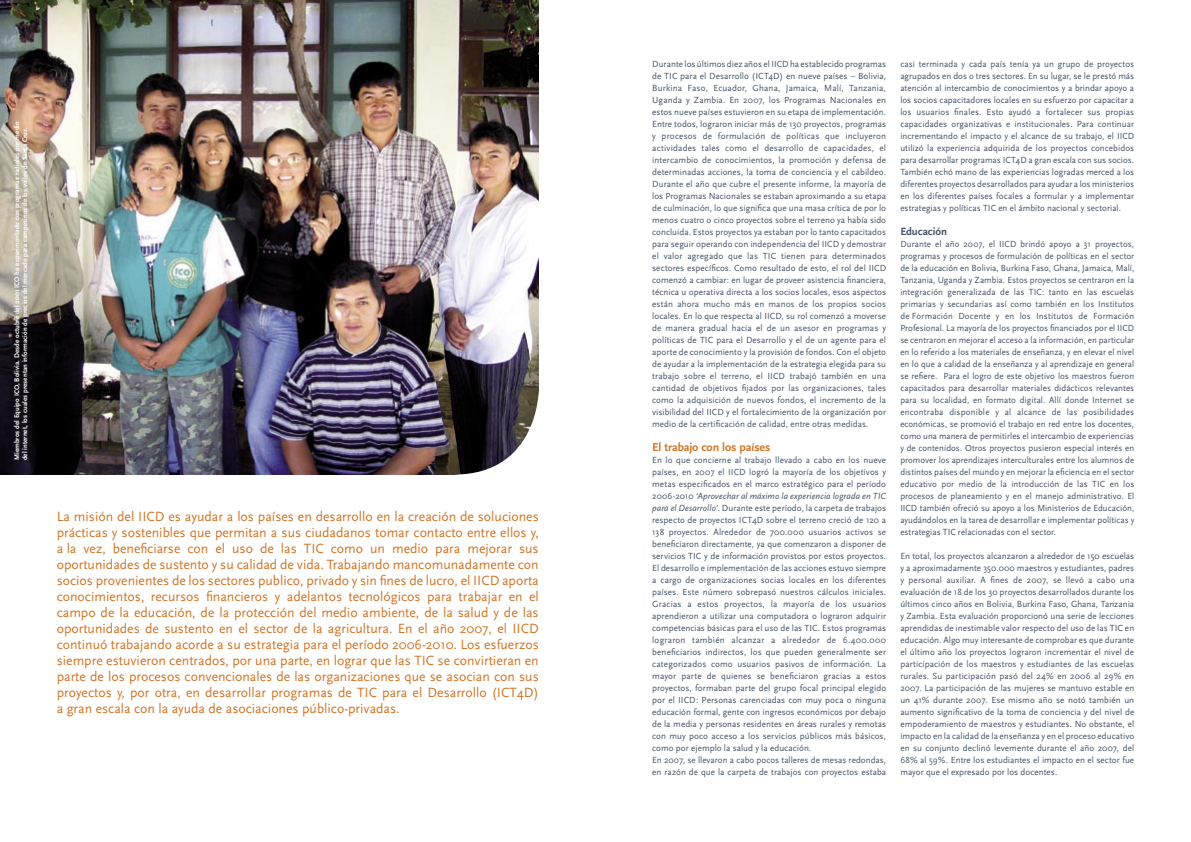
<style>
.page{position:relative;width:1191px;height:842px;background:#fff}
.page>*{position:absolute;margin:0;border:0;box-sizing:border-box;transform-origin:0 0}
.intro_oranje{font:14px/16px "Scala Sans";color:#d07527;text-align:justify}
.bodytekst{font:700 12px "Scala Sans";letter-spacing:-.01em;color:#d07527}
.Tussenkopje{font:700 11px "Scala Sans";letter-spacing:-.005em;color:#445266}
.bodytekst-2{font:9.2px/12px "Scala Sans";letter-spacing:.005em;color:#445266;text-align:justify}
.bodytekst-3{font:9.2px/12px "Scala Sans";letter-spacing:.005em;color:#445266;text-align:justify;scale:.96 1}
.eyeopener{font:700 7px "Scala Sans";letter-spacing:.01em;color:#fff}
.s1{font-style:italic}
</style>
<div class="page">
<img style="left:0;top:0;width:539px;height:475px">
<svg style="left:454px;top:389px;width:85px;height:86px"></svg>
<p class="eyeopener" style="left:13px;top:460px;width:340px;rotate:-90deg">Miembros del Equipo ICO, Bolivia. Desde octubre del 2001 ICO ha experimentado con programas radiales por medio</p>
<p class="eyeopener" style="left:21px;top:460px;width:335px;rotate:-90deg">del internet, los cuales presentan información de precios del mercado para campesinos de los valles de Santa Cruz.</p>
<p class="intro_oranje" style="left:57px;top:509px;width:483px">La misión del IICD es ayudar a los países en desarrollo en la creación de soluciones prácticas y sostenibles que permitan a sus ciudadanos tomar contacto entre ellos y, a la vez, beneficiarse con el uso de las TIC como un medio para mejorar sus oportunidades de sustento y su calidad de vida. Trabajando mancomunadamente con socios provenientes de los sectores publico, privado y sin fines de lucro, el IICD aporta conocimientos, recursos financieros y adelantos tecnológicos para trabajar en el campo de la educación, de la protección del medio ambiente, de la salud y de las oportunidades de sustento en el sector de la agricultura. En el año 2007, el IICD continuó trabajando acorde a su estrategia para el período 2006-2010. Los esfuerzos siempre estuvieron centrados, por una parte, en lograr que las TIC se convirtieran en parte de los procesos convencionales de las organizaciones que se asocian con sus proyectos y, por otra, en desarrollar programas de TIC para el Desarrollo (ICT4D) a gran escala con la ayuda de asociaciones público-privadas.</p>
<p class="bodytekst-2" style="left:652px;top:58px;width:235px">Durante los últimos diez años el IICD ha establecido programas de TIC para el Desarrollo (ICT4D) en nueve países – Bolivia, Burkina Faso, Ecuador, Ghana, Jamaica, Malí, Tanzania, Uganda y Zambia. En 2007, los Programas Nacionales en estos nueve países estuvieron en su etapa de implementación.<br>Entre todos, lograron iniciar más de 130 proyectos, programas y procesos de formulación de políticas que incluyeron actividades tales como el desarrollo de capacidades, el intercambio de conocimientos, la promoción y defensa de determinadas acciones, la toma de conciencia y el cabildeo.<br>Durante el año que cubre el presente informe, la mayoría de los Programas Nacionales se estaban aproximando a su etapa de culminación, lo que significa que una masa crítica de por lo menos cuatro o cinco proyectos sobre el terreno ya había sido concluida. Estos proyectos ya estaban por lo tanto capacitados para seguir operando con independencia del IICD y demostrar el valor agregado que las TIC tienen para determinados sectores específicos. Como resultado de esto, el rol del IICD comenzó a cambiar: en lugar de proveer asistencia financiera, técnica u operativa directa a los socios locales, esos aspectos están ahora mucho más en manos de los propios socios locales. En lo que respecta al IICD, su rol comenzó a moverse de manera gradual hacia el de un asesor en programas y políticas de TIC para el Desarrollo y el de un agente para el aporte de conocimiento y la provisión de fondos. Con el objeto de ayudar a la implementación de la estrategia elegida para su trabajo sobre el terreno, el IICD trabajó también en una cantidad de objetivos fijados por las organizaciones, tales como la adquisición de nuevos fondos, el incremento de la visibilidad del IICD y el fortalecimiento de la organización por medio de la certificación de calidad, entre otras medidas.</p>
<p class="bodytekst" style="left:652px;top:440px;width:120px">El trabajo con los países</p>
<p class="bodytekst-2" style="left:652px;top:454px;width:235px">En lo que concierne al trabajo llevado a cabo en los nueve países, en 2007 el IICD logró la mayoría de los objetivos y metas especificados en el marco estratégico para el período 2006-2010 <span class="s1">‘Aprovechar al máximo la experiencia lograda en TIC para el Desarrollo’</span>. Durante este período, la carpeta de trabajos respecto de proyectos ICT4D sobre el terreno creció de 120 a 138 proyectos. Alrededor de 700.000 usuarios activos se beneficiaron directamente, ya que comenzaron a disponer de servicios TIC y de información provistos por estos proyectos.<br>El desarrollo e implementación de las acciones estuvo siempre a cargo de organizaciones socias locales en los diferentes países. Este número sobrepasó nuestros cálculos iniciales.<br>Gracias a estos proyectos, la mayoría de los usuarios aprendieron a utilizar una computadora o lograron adquirir competencias básicas para el uso de las TIC. Estos programas lograron también alcanzar a alrededor de 6.400.000 beneficiarios indirectos, los que pueden generalmente ser categorizados como usuarios pasivos de información. La mayor parte de quienes se beneficiaron gracias a estos proyectos, formaban parte del grupo focal principal elegido por el IICD: Personas carenciadas con muy poca o ninguna educación formal, gente con ingresos económicos por debajo de la media y personas residentes en áreas rurales y remotas con muy poco acceso a los servicios públicos más básicos, como por ejemplo la salud y la educación.</p>
<p class="bodytekst-2" style="left:652px;top:754px;width:235px">En 2007, se llevaron a cabo pocos talleres de mesas redondas, en razón de que la carpeta de trabajos con proyectos estaba</p>
<p class="bodytekst-2" style="left:900px;top:58px;width:235px">casi terminada y cada país tenía ya un grupo de proyectos agrupados en dos o tres sectores. En su lugar, se le prestó más atención al intercambio de conocimientos y a brindar apoyo a los socios capacitadores locales en su esfuerzo por capacitar a los usuarios finales. Esto ayudó a fortalecer sus propias capacidades organizativas e institucionales. Para continuar incrementando el impacto y el alcance de su trabajo, el IICD utilizó la experiencia adquirida de los proyectos concebidos para desarrollar programas ICT4D a gran escala con sus socios.<br>También echó mano de las experiencias logradas merced a los diferentes proyectos desarrollados para ayudar a los ministerios en los diferentes países focales a formular y a implementar estrategias y políticas TIC en el ámbito nacional y sectorial.</p>
<p class="Tussenkopje" style="left:900px;top:225px;width:48px">Educación</p>
<p class="bodytekst-3" style="left:900px;top:238px;width:245px">Durante el año 2007, el IICD brindó apoyo a 31 proyectos, programas y procesos de formulación de políticas en el sector de la educación en Bolivia, Burkina Faso, Ghana, Jamaica, Malí, Tanzania, Uganda y Zambia. Estos proyectos se centraron en la integración generalizada de las TIC: tanto en las escuelas primarias y secundarias así como también en los Institutos de Formación Docente y en los Institutos de Formación Profesional. La mayoría de los proyectos financiados por el IICD se centraron en mejorar el acceso a la información, en particular en lo referido a los materiales de enseñanza, y en elevar el nivel en lo que a calidad de la enseñanza y al aprendizaje en general se refiere. Para el logro de este objetivo los maestros fueron capacitados para desarrollar materiales didácticos relevantes para su localidad, en formato digital. Allí donde Internet se encontraba disponible y al alcance de las posibilidades económicas, se promovió el trabajo en red entre los docentes, como una manera de permitirles el intercambio de experiencias y de contenidos. Otros proyectos pusieron especial interés en promover los aprendizajes interculturales entre los alumnos de distintos países del mundo y en mejorar la eficiencia en el sector educativo por medio de la introducción de las TIC en los procesos de planeamiento y en el manejo administrativo. El IICD también ofreció su apoyo a los Ministerios de Educación, ayudándolos en la tarea de desarrollar e implementar políticas y estrategias TIC relacionadas con el sector.</p>
<p class="bodytekst-2" style="left:900px;top:550px;width:235px">En total, los proyectos alcanzaron a alrededor de 150 escuelas y a aproximadamente 350.000 maestros y estudiantes, padres y personal auxiliar. A fines de 2007, se llevó a cabo una evaluación de 18 de los 30 proyectos desarrollados durante los últimos cinco años en Bolivia, Burkina Faso, Ghana, Tanzania y Zambia. Esta evaluación proporcionó una serie de lecciones aprendidas de inestimable valor respecto del uso de las TIC en educación. Algo muy interesante de comprobar es que durante el último año los proyectos lograron incrementar el nivel de participación de los maestros y estudiantes de las escuelas rurales. Su participación pasó del 24% en 2006 al 29% en 2007. La participación de las mujeres se mantuvo estable en un 41% durante 2007. Ese mismo año se notó también un aumento significativo de la toma de conciencia y del nivel de empoderamiento de maestros y estudiantes. No obstante, el impacto en la calidad de la enseñanza y en el proceso educativo en su conjunto declinó levemente durante el año 2007, del 68% al 59%. Entre los estudiantes el impacto en el sector fue mayor que el expresado por los docentes.</p>
</div>
